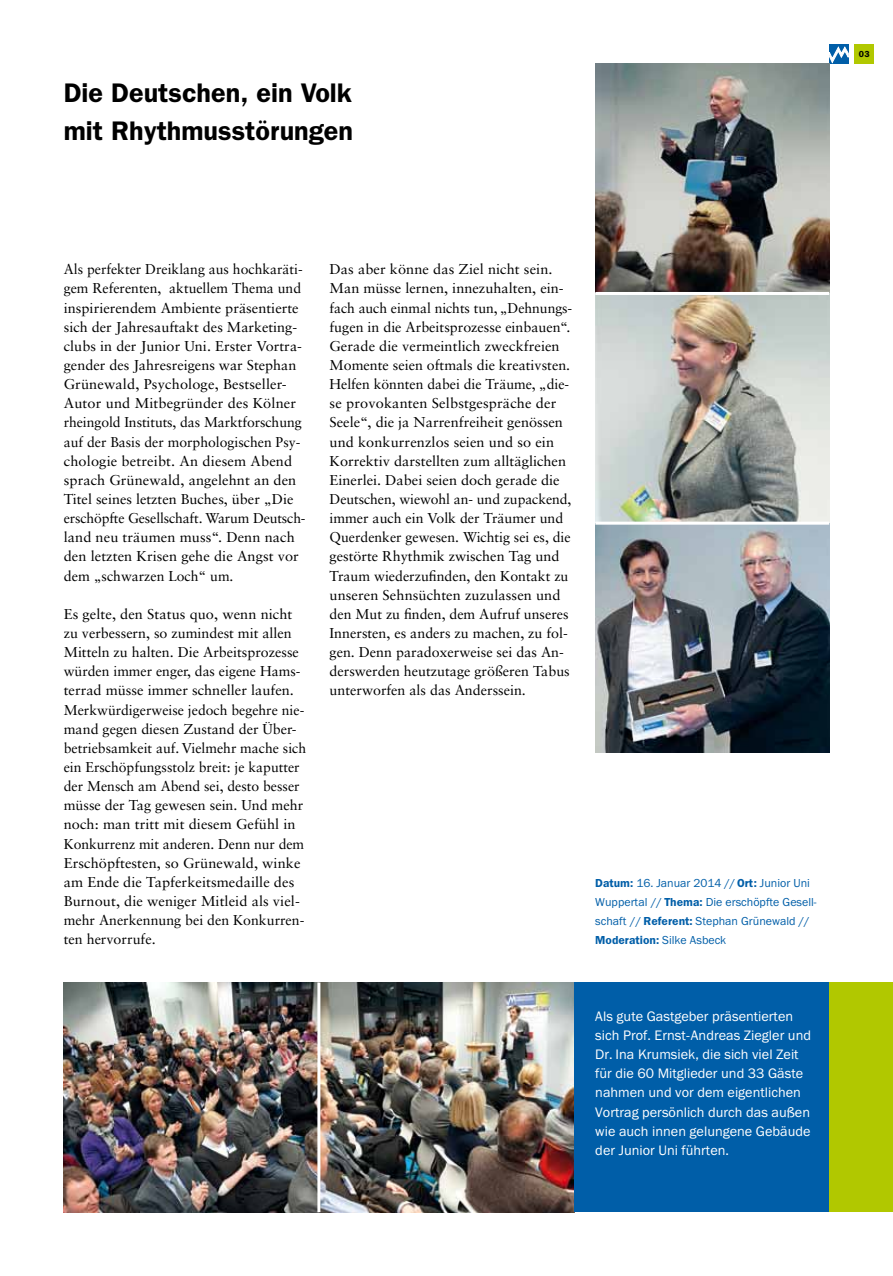
<style>
.page{position:relative;width:893px;height:1276px;background:#fff}
.page>*{position:absolute;margin:0;border:0;box-sizing:border-box;transform-origin:0 0}
.t1{font:600 27px/38.2px "Franklin Gothic";color:#000}
.t2{font:14.25px/19.2px "Sabon";color:#000}
.t3{font:14.25px/19.2px "Franklin Gothic EF";color:#fff}
.t4{font:12px/19.2px "Franklin Gothic EF";color:#005ea8}
.t5{font:600 8.85px "Franklin Gothic";color:#000}
.s1{font-weight:600}
</style>
<div class="page">
<div style="left:855px;top:45px;width:19px;height:19px;background:#b1c800"></div>
<svg style="left:829px;top:45px;width:19px;height:19px"></svg>
<svg style="left:829px;top:47px;width:19px;height:16px"></svg>
<img style="left:64px;top:982px;width:510px;height:230px">
<img style="left:595px;top:64px;width:234px;height:689px">
<hr style="left:317px;top:982px;width:3px;height:230px;background:#fff">
<hr style="left:595px;top:292px;width:234px;height:3px;background:#fff">
<div style="left:574px;top:982px;width:255px;height:230px;background:#005ea8"></div>
<div style="left:829px;top:982px;width:64px;height:230px;background:#b1c800"></div>
<hr style="left:595px;top:521px;width:234px;height:3px;background:#fff">
<h1 class="t1" style="left:64px;top:73px;width:291px">Die Deutschen, ein Volk mit Rhythmusstörungen</h1>
<p class="t5" style="left:859px;top:49px;width:12px">03</p>
<p class="t2" style="left:64px;top:260px;width:243px">Als perfekter Dreiklang aus hochkaräti&shy;gem Referenten, aktuellem Thema und inspirierendem Ambiente präsentierte sich der Jahresauftakt des Marketing&shy;clubs in der Junior Uni. Erster Vortra&shy;gender des Jahresreigens war Stephan Grünewald, Psychologe, Bestseller-- Autor und Mitbegründer des Kölner rheingold Instituts, das Marktforschung auf der Basis der morphologischen Psy&shy;chologie betreibt. An diesem Abend sprach Grünewald, angelehnt an den Titel seines letzten Buches, über „Die erschöpfte Gesellschaft. Warum Deutsch&shy;land neu träumen muss“. Denn nach den letzten Krisen gehe die Angst vor dem „schwarzen Loch“ um.</p>
<p class="t2" style="left:64px;top:604px;width:244px">Es gelte, den Status quo, wenn nicht zu verbessern, so zumindest mit allen Mitteln zu halten. Die Arbeitsprozesse würden immer enger, das eigene Hams&shy;terrad müsse immer schneller laufen.<br>Merkwürdigerweise jedoch begehre nie&shy;mand gegen diesen Zustand der Über&shy;betriebsamkeit auf. Vielmehr mache sich ein Erschöpfungsstolz breit: je kaputter der Mensch am Abend sei, desto besser müsse der Tag gewesen sein. Und mehr noch: man tritt mit diesem Gefühl in Konkurrenz mit anderen. Denn nur dem Erschöpftesten, so Grünewald, winke am Ende die Tapferkeitsmedaille des Burnout, die weniger Mitleid als viel&shy;mehr Anerkennung bei den Konkurren&shy;ten hervorrufe.</p>
<p class="t2" style="left:330px;top:260px;width:244px">Das aber könne das Ziel nicht sein.<br>Man müsse lernen, innezuhalten, ein&shy;fach auch einmal nichts tun, „Dehnungs&shy;fugen in die Arbeitsprozesse einbauen“.<br>Gerade die vermeintlich zweckfreien Momente seien oftmals die kreativsten.<br>Helfen könnten dabei die Träume, „die&shy;se provokanten Selbstgespräche der Seele“, die ja Narrenfreiheit genössen und konkurrenzlos seien und so ein Korrektiv darstellten zum alltäglichen Einerlei. Dabei seien doch gerade die Deutschen, wiewohl an- und zupackend, immer auch ein Volk der Träumer und Querdenker gewesen. Wichtig sei es, die gestörte Rhythmik zwischen Tag und Traum wiederzufinden, den Kontakt zu unseren Sehnsüchten zuzulassen und den Mut zu finden, dem Aufruf unseres Innersten, es anders zu machen, zu fol&shy;gen. Denn paradoxerweise sei das An&shy;derswerden heutzutage größeren Tabus unterworfen als das Anderssein.</p>
<p class="t4" style="left:595px;top:873px;width:223px"><span class="s1">Datum:</span> 16. Januar 2014 // <span class="s1">Ort:</span> Junior Uni Wuppertal // <span class="s1">Thema:</span> Die erschöpfte Gesell&shy;schaft // <span class="s1">Referent:</span> Stephan Grünewald // <span class="s1">Moderation:</span> Silke Asbeck</p>
<p class="t3" style="left:595px;top:1006px;width:217px">Als gute Gastgeber präsentierten sich Prof. Ernst-Andreas Ziegler und Dr. Ina Krumsiek, die sich viel Zeit für die 60 Mitglieder und 33 Gäste nahmen und vor dem eigentlichen Vortrag persönlich durch das außen wie auch innen gelungene Gebäude der Junior Uni führten.</p>
</div>
